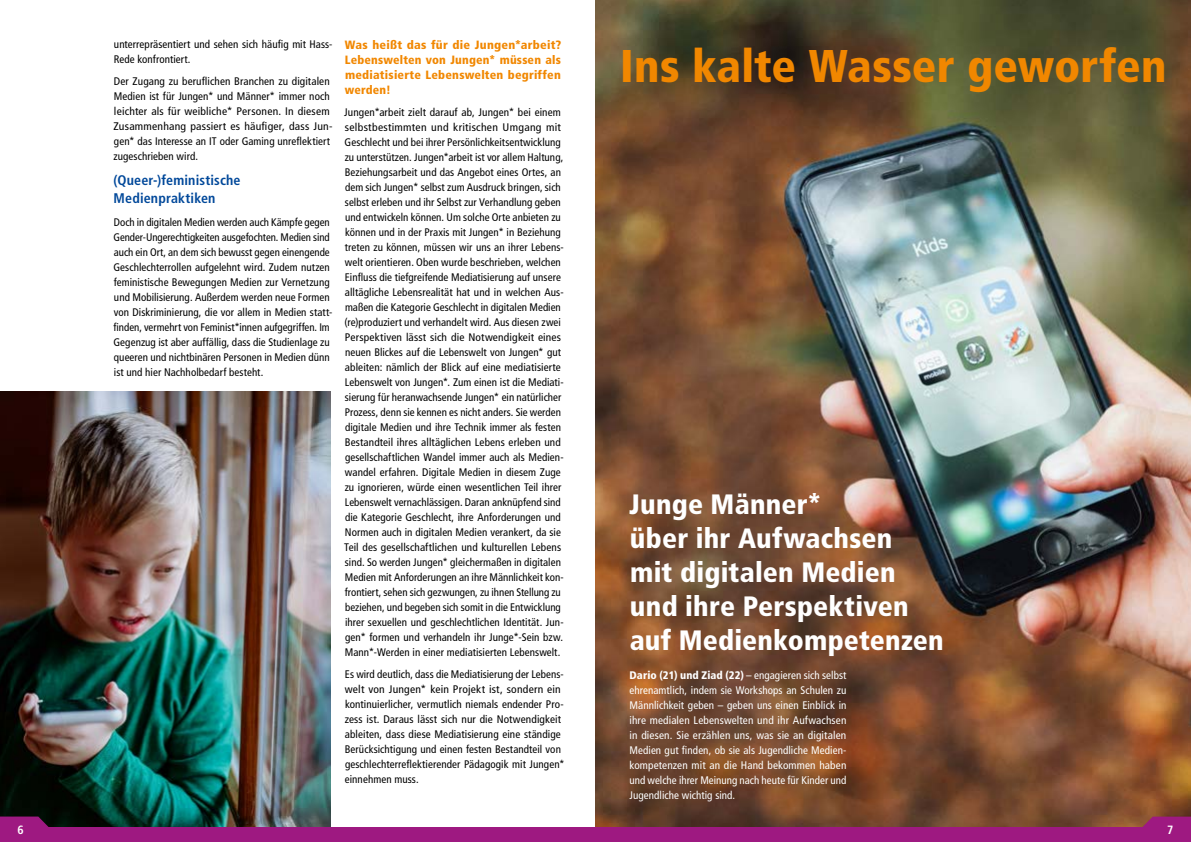
<style>
.page{position:relative;width:1191px;height:842px;background:#fff}
.page>*{position:absolute;margin:0;border:0;box-sizing:border-box;transform-origin:0 0}
.t1{font:900 condensed 45.8px "Frutiger LT Pro";color:#f18700}
.t2{font:900 condensed 28px/34px "Frutiger LT Pro";letter-spacing:.01em;color:#fff}
.t3{font:700 condensed 14px/18px "Frutiger LT Pro";letter-spacing:.01em;color:#00489a}
.t4{font:900 condensed 12px/15px "Frutiger LT Pro";letter-spacing:.015em;color:#f18700;text-align:justify}
.t5{font:700 condensed 12px "Frutiger LT Pro";color:#fff}
.t6{font:condensed 11px/15px "Frutiger LT Pro";letter-spacing:.005em;color:#000}
.t7{font:condensed 11px/15px "Frutiger LT Pro";letter-spacing:.005em;color:#fff;text-align:justify}
.s1{font-weight:900}
</style>
<div class="page">
<img style="left:0;top:392px;width:330px;height:435px">
<img style="left:595px;top:0;width:596px;height:827px">
<div style="left:0;top:827px;width:1191px;height:15px;background:#9e1981"></div>
<svg style="left:1130px;top:817px;width:61px;height:10px"></svg>
<svg style="left:0;top:816px;width:60px;height:11px"></svg>
<p class="t6" style="left:114px;top:37px;width:220px">unterrepräsentiert und sehen sich häufig mit Hass-<br>Rede konfrontiert.</p>
<p class="t6" style="left:113px;top:74px;width:221px">Der Zugang zu beruflichen Branchen zu digitalen Medien ist für Jungen* und Männer* immer noch leichter als für weibliche* Personen. In diesem Zusammenhang passiert es häufiger, dass Jun&shy;gen* das Interesse an IT oder Gaming unreflektiert zugeschrieben wird.</p>
<p class="t3" style="left:114px;top:172px;width:129px">(Queer-)feministische<br>Medienpraktiken</p>
<p class="t6" style="left:113px;top:214px;width:221px">Doch in digitalen Medien werden auch Kämpfe gegen Gender-Ungerechtigkeiten ausgefochten. Medien sind auch ein Ort, an dem sich bewusst gegen einengende Geschlechterrollen aufgelehnt wird. Zudem nutzen feministische Bewegungen Medien zur Vernetzung und Mobilisierung. Außerdem werden neue Formen von Diskriminierung, die vor allem in Medien statt&shy;finden, vermehrt von Feminist*innen aufgegriffen. Im Gegenzug ist aber auffällig, dass die Studienlage zu queeren und nichtbinären Personen in Medien dünn ist und hier Nachholbedarf besteht.</p>
<p class="t4" style="left:345px;top:37px;width:218px">Was heißt das für die Jungen*arbeit?<br>Lebenswelten von Jungen* müssen als mediatisierte Lebenswelten begriffen werden!</p>
<p class="t6" style="left:344px;top:105px;width:221px">Jungen*arbeit zielt darauf ab, Jungen* bei einem selbstbestimmten und kritischen Umgang mit Geschlecht und bei ihrer Persönlichkeitsentwicklung zu unterstützen. Jungen*arbeit ist vor allem Haltung, Beziehungsarbeit und das Angebot eines Ortes, an dem sich Jungen* selbst zum Ausdruck bringen, sich selbst erleben und ihr Selbst zur Verhandlung geben und entwickeln können. Um solche Orte anbieten zu können und in der Praxis mit Jungen* in Beziehung treten zu können, müssen wir uns an ihrer Lebens&shy;welt orientieren. Oben wurde beschrieben, welchen Einfluss die tiefgreifende Mediatisierung auf unsere alltägliche Lebensrealität hat und in welchen Aus&shy;maßen die Kategorie Geschlecht in digitalen Medien (re)produziert und verhandelt wird. Aus diesen zwei Perspektiven lässt sich die Notwendigkeit eines neuen Blickes auf die Lebenswelt von Jungen* gut ableiten: nämlich der Blick auf eine mediatisierte Lebenswelt von Jungen*. Zum einen ist die Mediati&shy;sierung für heranwachsende Jungen* ein natürlicher Prozess, denn sie kennen es nicht anders. Sie werden digitale Medien und ihre Technik immer als festen Bestandteil ihres alltäglichen Lebens erleben und gesellschaftlichen Wandel immer auch als Medien&shy;wandel erfahren. Digitale Medien in diesem Zuge zu ignorieren, würde einen wesentlichen Teil ihrer Lebenswelt vernachlässigen. Daran anknüpfend sind die Kategorie Geschlecht, ihre Anforderungen und Normen auch in digitalen Medien verankert, da sie Teil des gesellschaftlichen und kulturellen Lebens sind. So werden Jungen* gleichermaßen in digitalen Medien mit Anforderungen an ihre Männlichkeit kon&shy;frontiert, sehen sich gezwungen, zu ihnen Stellung zu beziehen, und begeben sich somit in die Entwicklung ihrer sexuellen und geschlechtlichen Identität. Jun&shy;gen* formen und verhandeln ihr Junge*-Sein bzw.<br>Mann*-Werden in einer mediatisierten Lebenswelt.</p>
<p class="t6" style="left:345px;top:667px;width:221px">Es wird deutlich, dass die Mediatisierung der Lebens&shy;welt von Jungen* kein Projekt ist, sondern ein kontinuierlicher, vermutlich niemals endender Pro&shy;zess ist. Daraus lässt sich nur die Notwendigkeit ableiten, dass diese Mediatisierung eine ständige Berücksichtigung und einen festen Bestandteil von geschlechterreflektierender Pädagogik mit Jungen* einnehmen muss.</p>
<h1 class="t1" style="left:620px;top:38px;width:548px">Ins kalte Wasser geworfen</h1>
<h2 class="t2" style="left:629px;top:487px;width:316px">Junge Männer*<br>über ihr Aufwachsen<br>mit digitalen Medien und ihre Perspektiven auf Medienkompetenzen</h2>
<p class="t7" style="left:629px;top:668px;width:218px"><span class="s1">Dario (21) und Ziad (22)</span> – engagieren sich selbst ehrenamtlich, indem sie Workshops an Schulen zu Männlichkeit geben – geben uns einen Einblick in ihre medialen Lebenswelten und ihr Aufwachsen in diesen. Sie erzählen uns, was sie an digitalen Medien gut finden, ob sie als Jugendliche Medien&shy;kompetenzen mit an die Hand bekommen haben und welche ihrer Meinung nach heute für Kinder und Jugendliche wichtig sind.</p>
<p class="t5" style="left:18px;top:822px;width:8px">6</p>
<p class="t5" style="left:1167px;top:822px;width:8px">7</p>
</div>
